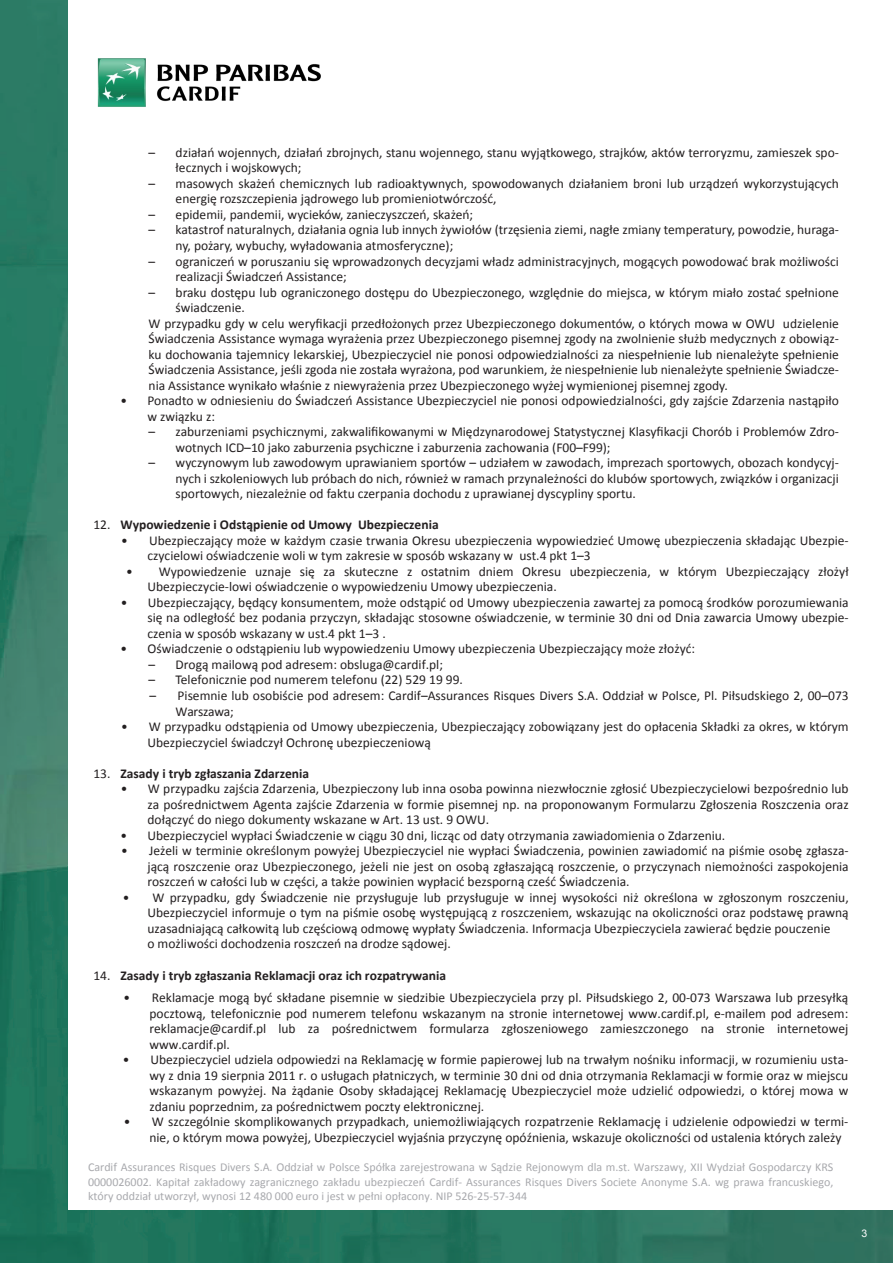
<style>
.page{position:relative;width:893px;height:1263px;background:#fff}
.page>*{position:absolute;margin:0;border:0;box-sizing:border-box;transform-origin:0 0}
.List_Paragraph{font:13.5px/15.6px "Calibri";color:#231f20}
.List_Paragraph-2{font:700 13.5px "Calibri";color:#231f20}
.t1{font:12px/14.4px "Calibri";color:#a8a9ad;text-align:justify}
.t2{font:10.5px "Arial";color:#fff}
.s1{font-weight:400}
</style>
<div class="page">
<img style="left:1px;top:0;width:892px;height:1263px">
<div style="left:68px;top:0;width:825px;height:1210px;background:#fff"></div>
<img style="left:97px;top:58px;width:224px;height:49px">
<p class="List_Paragraph" style="left:176px;top:145px;width:665px;text-indent:-27px">– działań wojennych, działań zbrojnych, stanu wojennego, stanu wyjątkowego, strajków, aktów terroryzmu, zamieszek spo&shy;łecznych i wojskowych;</p>
<p class="List_Paragraph" style="left:176px;top:176px;width:665px;text-indent:-27px">– masowych skażeń chemicznych lub radioaktywnych, spowodowanych działaniem broni lub urządzeń wykorzystujących energię rozszczepienia jądrowego lub promieniotwórczość,</p>
<p class="List_Paragraph" style="left:149px;top:207px;width:326px">– epidemii, pandemii, wycieków, zanieczyszczeń, skażeń;</p>
<p class="List_Paragraph" style="left:176px;top:222px;width:665px;text-indent:-27px">– katastrof naturalnych, działania ognia lub innych żywiołów (trzęsienia ziemi, nagłe zmiany temperatury, powodzie, huraga&shy;ny, pożary, wybuchy, wyładowania atmosferyczne);</p>
<p class="List_Paragraph" style="left:176px;top:253px;width:665px;text-indent:-27px">– ograniczeń w poruszaniu się wprowadzonych decyzjami władz administracyjnych, mogących powodować brak możliwości realizacji Świadczeń Assistance;</p>
<p class="List_Paragraph" style="left:176px;top:284px;width:665px;text-indent:-27px">– braku dostępu lub ograniczonego dostępu do Ubezpieczonego, względnie do miejsca, w którym miało zostać spełnione świadczenie.</p>
<p class="List_Paragraph" style="left:149px;top:315px;width:692px;text-align:justify">W przypadku gdy w celu weryfikacji przedłożonych przez Ubezpieczonego dokumentów, o których mowa w OWU udzielenie Świadczenia Assistance wymaga wyrażenia przez Ubezpieczonego pisemnej zgody na zwolnienie służb medycznych z obowiąz&shy;ku dochowania tajemnicy lekarskiej, Ubezpieczyciel nie ponosi odpowiedzialności za niespełnienie lub nienależyte spełnienie Świadczenia Assistance, jeśli zgoda nie została wyrażona, pod warunkiem, że niespełnienie lub nienależyte spełnienie Świadcze&shy;nia Assistance wynikało właśnie z niewyrażenia przez Ubezpieczonego wyżej wymienionej pisemnej zgody.</p>
<p class="List_Paragraph" style="left:148px;top:393px;width:693px;text-indent:-27px">• Ponadto w odniesieniu do Świadczeń Assistance Ubezpieczyciel nie ponosi odpowiedzialności, gdy zajście Zdarzenia nastąpiło w związku z:</p>
<p class="List_Paragraph" style="left:176px;top:424px;width:665px;text-indent:-27px">– zaburzeniami psychicznymi, zakwalifikowanymi w Międzynarodowej Statystycznej Klasyfikacji Chorób i Problemów Zdro&shy;wotnych ICD–10 jako zaburzenia psychiczne i zaburzenia zachowania (F00–F99);</p>
<p class="List_Paragraph" style="left:176px;top:455px;width:665px;text-align:justify;text-indent:-27px">– wyczynowym lub zawodowym uprawianiem sportów – udziałem w zawodach, imprezach sportowych, obozach kondycyj&shy;nych i szkoleniowych lub próbach do nich, również w ramach przynależności do klubów sportowych, związków i organizacji sportowych, niezależnie od faktu czerpania dochodu z uprawianej dyscypliny sportu.</p>
<p class="List_Paragraph-2" style="left:93px;top:516px;width:347px"><span class="s1">12.</span> Wypowiedzenie i Odstąpienie od Umowy Ubezpieczenia</p>
<p class="List_Paragraph" style="left:147px;top:533px;width:703px;text-indent:-26px">• Ubezpieczający może w każdym czasie trwania Okresu ubezpieczenia wypowiedzieć Umowę ubezpieczenia składając Ubezpie&shy;czycielowi oświadczenie woli w tym zakresie w sposób wskazany w ust.4 pkt 1–3</p>
<p class="List_Paragraph" style="left:147px;top:564px;width:703px;text-indent:-21px">• Wypowiedzenie uznaje się za skuteczne z ostatnim dniem Okresu ubezpieczenia, w którym Ubezpieczający złożył<br>Ubezpieczycie-lowi oświadczenie o wypowiedzeniu Umowy ubezpieczenia.</p>
<p class="List_Paragraph" style="left:147px;top:595px;width:703px;text-align:justify;text-indent:-27px">• Ubezpieczający, będący konsumentem, może odstąpić od Umowy ubezpieczenia zawartej za pomocą środków porozumiewania się na odległość bez podania przyczyn, składając stosowne oświadczenie, w terminie 30 dni od Dnia zawarcia Umowy ubezpie&shy;czenia w sposób wskazany w ust.4 pkt 1–3 .</p>
<p class="List_Paragraph" style="left:120px;top:641px;width:576px">• Oświadczenie o odstąpieniu lub wypowiedzeniu Umowy ubezpieczenia Ubezpieczający może złożyć:</p>
<p class="List_Paragraph" style="left:149px;top:657px;width:296px">– Drogą mailową pod adresem: obsluga@cardif.pl;</p>
<p class="List_Paragraph" style="left:149px;top:672px;width:316px">– Telefonicznie pod numerem telefonu (22) 529 19 99.</p>
<p class="List_Paragraph" style="left:176px;top:688px;width:675px;text-indent:-26px">– Pisemnie lub osobiście pod adresem: Cardif–Assurances Risques Divers S.A. Oddział w Polsce, Pl. Piłsudskiego 2, 00–073<br>Warszawa;</p>
<p class="List_Paragraph" style="left:147px;top:719px;width:703px;text-indent:-26px">• W przypadku odstąpienia od Umowy ubezpieczenia, Ubezpieczający zobowiązany jest do opłacenia Składki za okres, w którym<br>Ubezpieczyciel świadczył Ochronę ubezpieczeniową</p>
<p class="List_Paragraph-2" style="left:93px;top:764px;width:217px"><span class="s1">13.</span> Zasady i tryb zgłaszania Zdarzenia</p>
<p class="List_Paragraph" style="left:147px;top:781px;width:703px;text-align:justify;text-indent:-27px">• W przypadku zajścia Zdarzenia, Ubezpieczony lub inna osoba powinna niezwłocznie zgłosić Ubezpieczycielowi bezpośrednio lub za pośrednictwem Agenta zajście Zdarzenia w formie pisemnej np. na proponowanym Formularzu Zgłoszenia Roszczenia oraz dołączyć do niego dokumenty wskazane w Art. 13 ust. 9 OWU.</p>
<p class="List_Paragraph" style="left:120px;top:827px;width:606px">• Ubezpieczyciel wypłaci Świadczenie w ciągu 30 dni, licząc od daty otrzymania zawiadomienia o Zdarzeniu.</p>
<p class="List_Paragraph" style="left:147px;top:843px;width:703px;text-align:justify;text-indent:-26px">• Jeżeli w terminie określonym powyżej Ubezpieczyciel nie wypłaci Świadczenia, powinien zawiadomić na piśmie osobę zgłasza&shy;jącą roszczenie oraz Ubezpieczonego, jeżeli nie jest on osobą zgłaszającą roszczenie, o przyczynach niemożności zaspokojenia roszczeń w całości lub w części, a także powinien wypłacić bezsporną cześć Świadczenia.</p>
<p class="List_Paragraph" style="left:147px;top:890px;width:703px;text-indent:-25px">• W przypadku, gdy Świadczenie nie przysługuje lub przysługuje w innej wysokości niż określona w zgłoszonym roszczeniu, Ubezpieczyciel informuje o tym na piśmie osobę występującą z roszczeniem, wskazując na okoliczności oraz podstawę prawną uzasadniającą całkowitą lub częściową odmowę wypłaty Świadczenia. Informacja Ubezpieczyciela zawierać będzie pouczenie<br>o możliwości dochodzenia roszczeń na drodze sądowej.</p>
<p class="List_Paragraph-2" style="left:93px;top:966px;width:354px"><span class="s1">14.</span> Zasady i tryb zgłaszania Reklamacji oraz ich rozpatrywania</p>
<p class="List_Paragraph" style="left:149px;top:990px;width:700px;text-align:justify;text-indent:-26px">• Reklamacje mogą być składane pisemnie w siedzibie Ubezpieczyciela przy pl. Piłsudskiego 2, 00-073 Warszawa lub przesyłką pocztową, telefonicznie pod numerem telefonu wskazanym na stronie internetowej www.cardif.pl, e-mailem pod adresem: reklamacje@cardif.pl lub za pośrednictwem formularza zgłoszeniowego zamieszczonego na stronie internetowej www.cardif.pl.</p>
<p class="List_Paragraph" style="left:149px;top:1052px;width:700px;text-align:justify;text-indent:-26px">• Ubezpieczyciel udziela odpowiedzi na Reklamację w formie papierowej lub na trwałym nośniku informacji, w rozumieniu usta&shy;wy z dnia 19 sierpnia 2011 r. o usługach płatniczych, w terminie 30 dni od dnia otrzymania Reklamacji w formie oraz w miejscu wskazanym powyżej. Na żądanie Osoby składającej Reklamację Ubezpieczyciel może udzielić odpowiedzi, o której mowa w zdaniu poprzednim, za pośrednictwem poczty elektronicznej.</p>
<p class="List_Paragraph" style="left:149px;top:1114px;width:700px;text-indent:-26px">• W szczególnie skomplikowanych przypadkach, uniemożliwiających rozpatrzenie Reklamację i udzielenie odpowiedzi w termi&shy;nie, o którym mowa powyżej, Ubezpieczyciel wyjaśnia przyczynę opóźnienia, wskazuje okoliczności od ustalenia których zależy</p>
<p class="t1" style="left:88px;top:1160px;width:747px">Cardif Assurances Risques Divers S.A. Oddział w Polsce Spółka zarejestrowana w Sądzie Rejonowym dla m.st. Warszawy, XII Wydział Gospodarczy KRS 0000026002. Kapitał zakładowy zagranicznego zakładu ubezpieczeń Cardif- Assurances Risques Divers Societe Anonyme S.A. wg prawa francuskiego, który oddział utworzył, wynosi 12 480 000 euro i jest w pełni opłacony. NIP 526-25-57-344</p>
<p class="t2" style="left:861px;top:1227px;width:7px">3</p>
</div>
